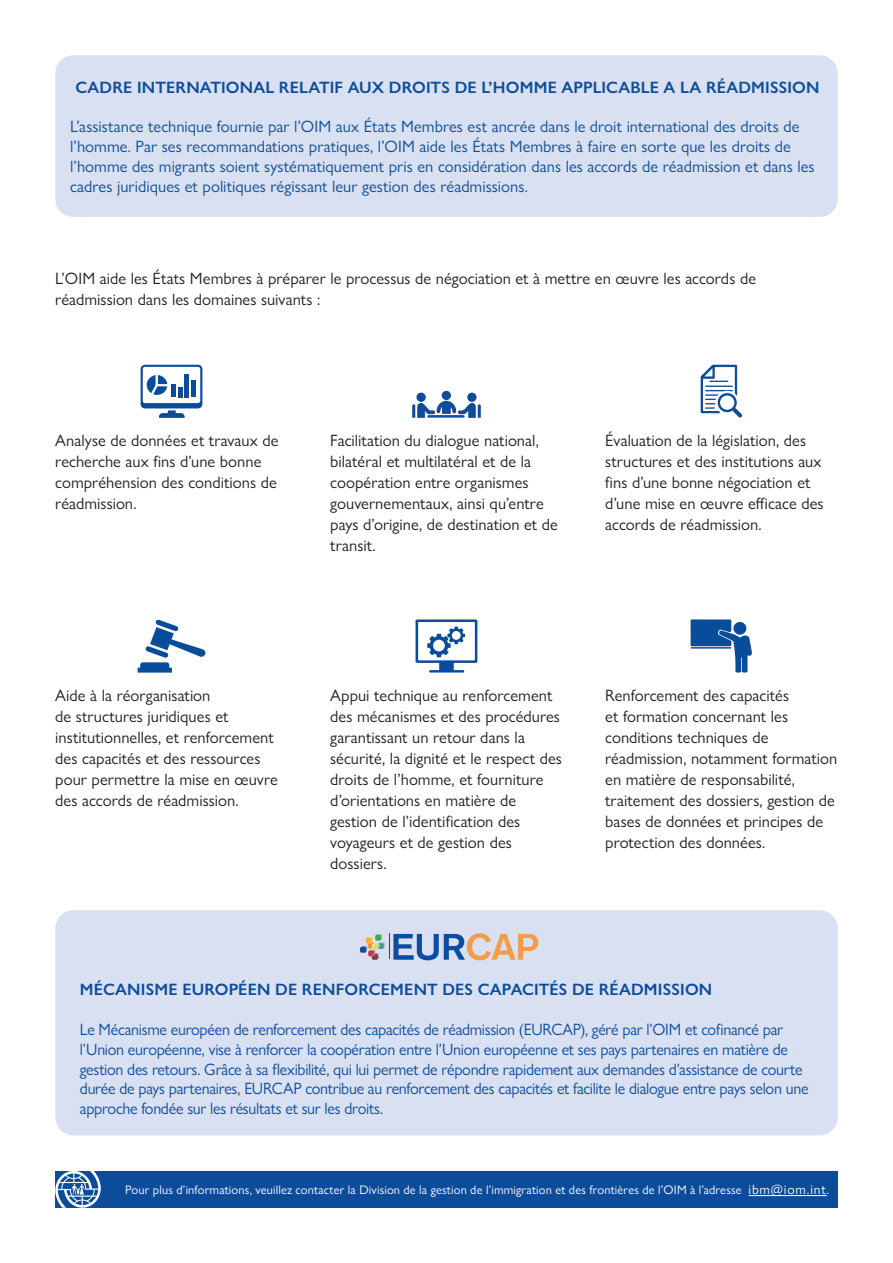
<style>
.page{position:relative;width:893px;height:1263px;background:#fff}
.page>*{position:absolute;margin:0;border:0;box-sizing:border-box;transform-origin:0 0}
.Paragraph_Style_1{font:16.5px/21px "Gill Sans Nova";color:#231f20}
.Paragraph_Style_1-2{font:16.5px/19.8px "Gill Sans Nova";letter-spacing:-.01em;color:#0d4c9b}
.Paragraph_Style_1-3{font:600 16.5px "Gill Sans Nova";letter-spacing:.01em;color:#0d4c9b}
.t1{font:12.45px "Gill Sans Nova";letter-spacing:.015em;color:#fff}
.s1{font-size:13.5px}
</style>
<div class="page">
<div style="left:55px;top:1171px;width:783px;height:37px;background:#0d4c9b"></div>
<hr style="left:748px;top:1195px;width:79px;height:1px;background:#fff">
<svg style="left:55px;top:1171px;width:46px;height:37px"></svg>
<div style="left:55px;top:910px;width:783px;height:225px;background:#d9e0f1;border-radius:18px"></div>
<svg style="left:360px;top:933px;width:178px;height:27px"></svg>
<div style="left:55px;top:55px;width:783px;height:162px;background:#d9e0f1;border-radius:18px"></div>
<svg style="left:141px;top:365px;width:61px;height:53px"></svg>
<div style="left:171px;top:384px;width:5px;height:13px;background:#084c9a"></div>
<hr style="left:178px;top:387px;width:4px;height:10px;background:#084c9a">
<svg style="left:690px;top:619px;width:62px;height:54px"></svg>
<div style="left:442px;top:391px;width:9px;height:9px;background:#0f4d9a;border-radius:50%"></div>
<div style="left:467px;top:393px;width:10px;height:9px;background:#0f4d9a;border-radius:50%"></div>
<div style="left:416px;top:393px;width:10px;height:9px;background:#0f4d9a;border-radius:50%"></div>
<svg style="left:412px;top:399px;width:69px;height:19px"></svg>
<svg style="left:416px;top:619px;width:61px;height:54px"></svg>
<svg style="left:138px;top:619px;width:67px;height:54px"></svg>
<svg style="left:701px;top:365px;width:41px;height:53px"></svg>
<p class="Paragraph_Style_1-3" style="left:76px;top:77px;width:746px">CADRE INTERNATIONAL RELATIF AUX DROITS DE L’HOMME APPLICABLE A LA RÉADMISSION</p>
<p class="Paragraph_Style_1-2" style="left:70px;top:117px;width:746px">L’assistance technique fournie par l’OIM aux États Membres est ancrée dans le droit international des droits de l’homme. Par ses recommandations pratiques, l’OIM aide les États Membres à faire en sorte que les droits de l’homme des migrants soient systématiquement pris en considération dans les accords de réadmission et dans les cadres juridiques et politiques régissant leur gestion des réadmissions.</p>
<p class="Paragraph_Style_1" style="left:55px;top:268px;width:702px">L’OIM aide les États Membres à préparer le processus de négociation et à mettre en œuvre les accords de réadmission dans les domaines suivants :</p>
<p class="Paragraph_Style_1" style="left:55px;top:430px;width:225px">Analyse de données et travaux de recherche aux fins d’une bonne compréhension des conditions de réadmission.</p>
<p class="Paragraph_Style_1" style="left:330px;top:430px;width:229px">Facilitation du dialogue national, bilatéral et multilatéral et de la coopération entre organismes gouvernementaux, ainsi qu’entre pays d’origine, de destination et de transit.</p>
<p class="Paragraph_Style_1" style="left:605px;top:430px;width:220px">Évaluation de la législation, des structures et des institutions aux fins d’une bonne négociation et d’une mise en œuvre efficace des accords de réadmission.</p>
<p class="Paragraph_Style_1" style="left:55px;top:685px;width:224px">Aide à la réorganisation<br>de structures juridiques et institutionnelles, et renforcement des capacités et des ressources pour permettre la mise en œuvre des accords de réadmission.</p>
<p class="Paragraph_Style_1" style="left:330px;top:685px;width:233px">Appui technique au renforcement des mécanismes et des procédures garantissant un retour dans la sécurité, la dignité et le respect des droits de l’homme, et fourniture d’orientations en matière de gestion de l’identification des voyageurs et de gestion des dossiers.</p>
<p class="Paragraph_Style_1" style="left:605px;top:685px;width:234px">Renforcement des capacités<br>et formation concernant les conditions techniques de réadmission, notamment formation en matière de responsabilité, traitement des dossiers, gestion de bases de données et principes de protection des données.</p>
<p class="Paragraph_Style_1-3" style="left:80px;top:979px;width:634px">MÉCANISME EUROPÉEN DE RENFORCEMENT DES CAPACITÉS DE RÉADMISSION</p>
<p class="Paragraph_Style_1-2" style="left:80px;top:1019px;width:730px">Le Mécanisme européen de renforcement des capacités de réadmission (EURCAP), géré par l’OIM et cofinancé par l’Union européenne, vise à renforcer la coopération entre l’Union européenne et ses pays partenaires en matière de gestion des retours. Grâce à sa flexibilité, qui lui permet de répondre rapidement aux demandes d’assistance de courte durée de pays partenaires, EURCAP contribue au renforcement des capacités et facilite le dialogue entre pays selon une approche fondée sur les résultats et sur les droits.</p>
<p class="t1" style="left:125px;top:1182px;width:705px">Pour plus d’informations, veuillez contacter la Division de la gestion de l’immigration et des frontières de l’OIM à l’adresse <span class="s1">ibm@iom.int</span>.</p>
</div>
